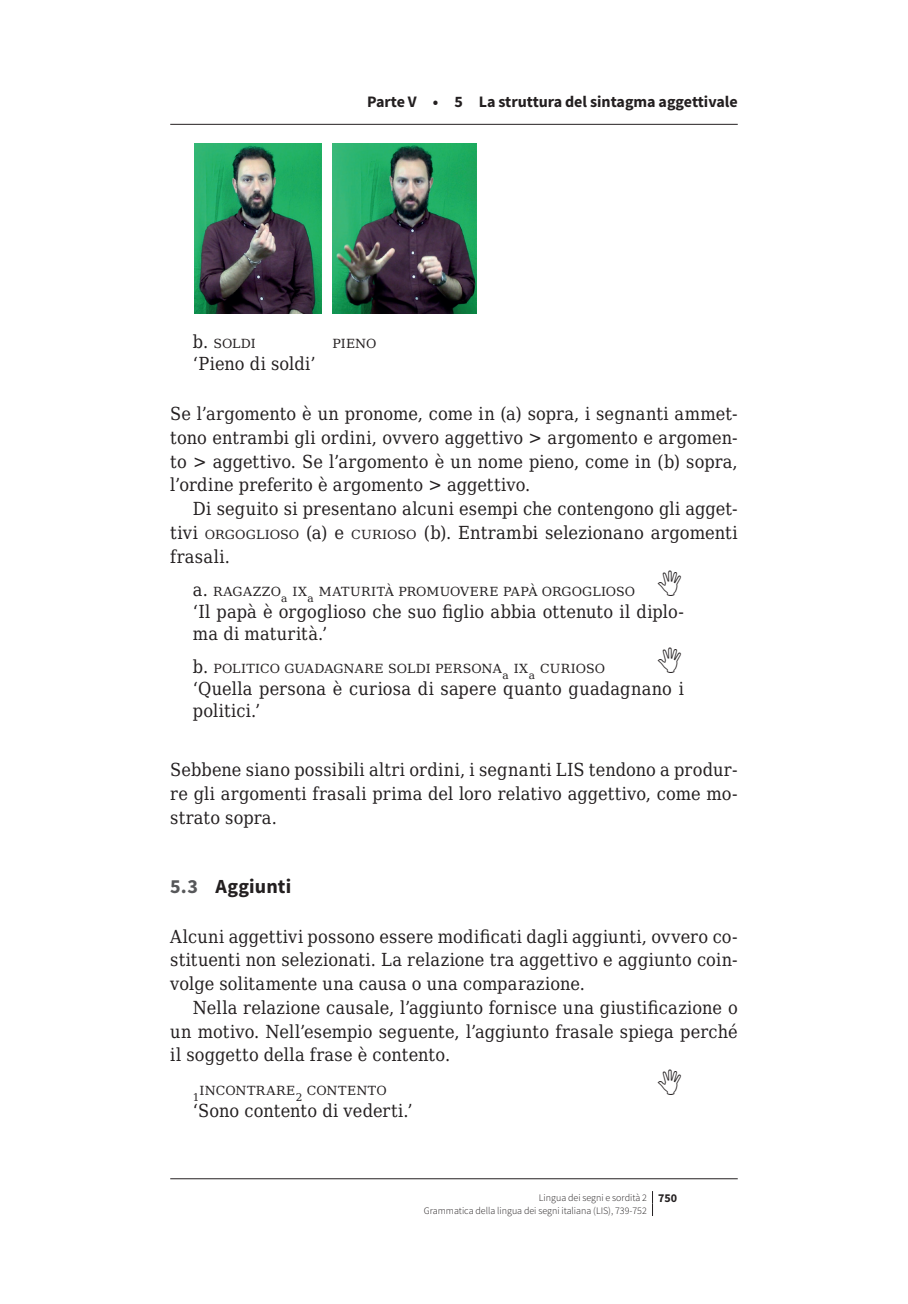
<style>
.page{position:relative;width:908px;height:1304px;background:#fff}
.page>*{position:absolute;margin:0;border:0;box-sizing:border-box;transform-origin:0 0}
.t1{font:700 20px "Source Sans Pro";letter-spacing:.005em;color:#231f20}
.t2{font:18px/23.8px "DejaVu Serif Condensed";letter-spacing:.01em;color:#231f20;text-align:justify}
.t3{font:700 16px "Source Sans Pro";color:#231f20}
.t4{font:12.6px "ECF Serif SC";letter-spacing:.005em;color:#231f20}
.t5{font:12.6px "ECF Serif SC";letter-spacing:.035em;color:#231f20}
.t6{font:12.6px "ECF Serif SC";letter-spacing:.03em;color:#231f20}
.t7{font:10.4px "DejaVu Serif";color:#231f20}
.t8{font:300 10px/12.4px "Source Sans Pro";color:#231f20}
.s1{font-family:"DejaVu Serif Condensed";font-size:18px}
.s2{font-family:"ECF Serif SC";font-size:12.6px}
.s3{color:#57585a}
.s4{font-weight:700;font-size:12px}
</style>
<div class="page">
<svg style="left:652px;top:1191px;width:1px;height:25px"></svg>
<img style="left:194px;top:144px;width:127px;height:170px">
<img style="left:332px;top:144px;width:144px;height:170px">
<hr style="left:170px;top:124px;width:567px;height:1px;background:#231f20">
<hr style="left:170px;top:1178px;width:567px;height:1px;background:#231f20">
<p class="t3" style="left:367px;top:91px;width:372px">Parte V • 5 La struttura del sintagma aggettivale</p>
<p class="t4" style="left:193px;top:334px;width:64px"><span class="s1">b.</span> SOLDI</p>
<p class="t4" style="left:332px;top:334px;width:46px">PIENO</p>
<p class="t2" style="left:193px;top:351px;width:124px">‘Pieno di soldi’</p>
<p class="t2" style="left:170px;top:401px;width:568px">Se l’argomento è un pronome, come in (a) sopra, i segnanti ammet&shy;tono entrambi gli ordini, ovvero aggettivo &gt; argomento e argomen&shy;to &gt; aggettivo. Se l’argomento è un nome pieno, come in (b) sopra, l’ordine preferito è argomento &gt; aggettivo.</p>
<p class="t2" style="left:170px;top:496px;width:568px;text-indent:23px">Di seguito si presentano alcuni esempi che contengono gli agget&shy;tivi <span class="s2">ORGOGLIOSO</span> (a) e <span class="s2">CURIOSO</span> (b). Entrambi selezionano argomenti frasali.</p>
<p class="t6" style="left:193px;top:582px;width:90px"><span class="s1">a.</span> RAGAZZO</p>
<p class="t7" style="left:281px;top:590px;width:8px">a</p>
<p class="t4" style="left:319px;top:582px;width:317px">MATURITÀ PROMUOVERE PAPÀ ORGOGLIOSO</p>
<p class="t2" style="left:193px;top:600px;width:492px;line-height:22px">‘Il papà è orgoglioso che suo figlio abbia ottenuto il diplo&shy;ma di maturità.’</p>
<p class="t4" style="left:193px;top:660px;width:310px"><span class="s1">b.</span> POLITICO GUADAGNARE SOLDI PERSONA</p>
<p class="t7" style="left:502px;top:668px;width:8px">a</p>
<p class="t4" style="left:292px;top:582px;width:16px">IX</p>
<p class="t7" style="left:307px;top:590px;width:8px">a</p>
<p class="t4" style="left:540px;top:660px;width:66px">CURIOSO</p>
<p class="t2" style="left:193px;top:677px;width:492px;line-height:22px">‘Quella persona è curiosa di sapere quanto guadagnano i politici.’</p>
<p class="t4" style="left:513px;top:660px;width:16px">IX</p>
<p class="t7" style="left:528px;top:668px;width:8px">a</p>
<p class="t2" style="left:170px;top:758px;width:568px">Sebbene siano possibili altri ordini, i segnanti LIS tendono a produr&shy;re gli argomenti frasali prima del loro relativo aggettivo, come mo&shy;strato sopra.</p>
<p class="t1" style="left:170px;top:873px;width:122px"><span class="s3">5.3</span> Aggiunti</p>
<p class="t2" style="left:170px;top:924px;width:568px">Alcuni aggettivi possono essere modificati dagli aggiunti, ovvero co&shy;stituenti non selezionati. La relazione tra aggettivo e aggiunto coin&shy;volge solitamente una causa o una comparazione.</p>
<p class="t2" style="left:170px;top:995px;width:568px;text-indent:23px">Nella relazione causale, l’aggiunto fornisce una giustificazione o un motivo. Nell’esempio seguente, l’aggiunto frasale spiega perché il soggetto della frase è contento.</p>
<p class="t7" style="left:193px;top:1089px;width:8px">1</p>
<p class="t4" style="left:307px;top:1081px;width:81px">CONTENTO</p>
<p class="t2" style="left:193px;top:1098px;width:221px">‘Sono contento di vederti.’</p>
<p class="t5" style="left:199px;top:1081px;width:97px">INCONTRARE</p>
<p class="t7" style="left:295px;top:1089px;width:8px">2</p>
<p class="t8" style="left:423px;top:1191px;width:255px;text-indent:115px">Lingua dei segni e sordità 2 <span class="s4">750<br></span>Grammatica della lingua dei segni italiana (LIS), 739-752</p>
</div>
